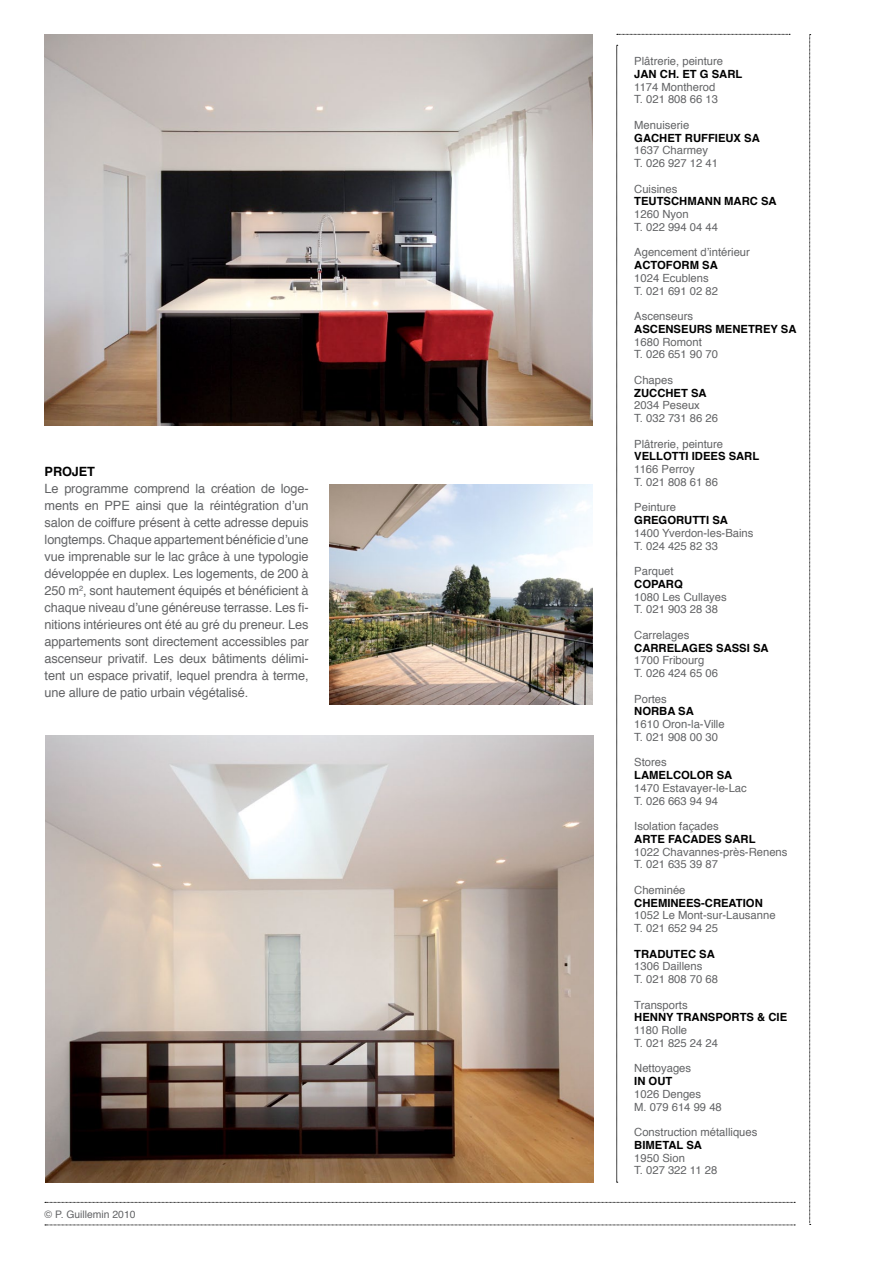
<style>
.page{position:relative;width:893px;height:1263px;background:#fff}
.page>*{position:absolute;margin:0;border:0;box-sizing:border-box;transform-origin:0 0}
.t1{font:12.75px/17px "Helvetica";letter-spacing:-.01em;color:#636466;text-align:justify}
.t2{font:700 12.75px "Helvetica";letter-spacing:-.01em;color:#000}
.t3{font:11.25px/12.8px "Helvetica";color:#636466}
.t4{font:700 11.25px "Helvetica";color:#000}
.t5{font:10.35px "Helvetica";color:#636466}
</style>
<div class="page">
<svg style="left:45px;top:1224px;width:750px;height:1px"></svg>
<svg style="left:45px;top:1202px;width:750px;height:1px"></svg>
<svg style="left:809px;top:34px;width:2px;height:1191px;background:#b7b7b7"></svg>
<svg style="left:616px;top:45px;width:2px;height:1138px;background:#a2a2a2"></svg>
<svg style="left:617px;top:34px;width:173px;height:1px"></svg>
<img style="left:45px;top:34px;width:548px;height:391px">
<img style="left:45px;top:736px;width:548px;height:446px">
<img style="left:329px;top:485px;width:264px;height:219px">
<p class="t2" style="left:45px;top:461px;width:52px">PROJET</p>
<p class="t1" style="left:45px;top:481px;width:266px">Le programme comprend la création de loge&shy;ments en PPE ainsi que la réintégration d’un salon de coiffure présent à cette adresse depuis longtemps. Chaque appartement bénéficie d’une vue imprenable sur le lac grâce à une typologie développée en duplex. Les logements, de 200 à 250 m<sup>2</sup>, sont hautement équipés et bénéficient à chaque niveau d’une généreuse terrasse. Les fi&shy;nitions intérieures ont été au gré du preneur. Les appartements sont directement accessibles par ascenseur privatif. Les deux bâtiments délimi&shy;tent un espace privatif, lequel prendra à terme, une allure de patio urbain végétalisé.</p>
<p class="t5" style="left:45px;top:1207px;width:92px">© P. Guillemin 2010</p>
<p class="t3" style="left:634px;top:55px;width:90px">Plâtrerie, peinture</p>
<p class="t4" style="left:634px;top:65px;width:110px">JAN CH. ET G SARL</p>
<p class="t3" style="left:634px;top:81px;width:85px">1174 Montherod<br>T. 021 808 66 13</p>
<p class="t3" style="left:634px;top:119px;width:57px">Menuiserie</p>
<p class="t4" style="left:634px;top:128px;width:127px">GACHET RUFFIEUX SA</p>
<p class="t3" style="left:634px;top:144px;width:85px">1637 Charmey<br>T. 026 927 12 41</p>
<p class="t3" style="left:634px;top:183px;width:45px">Cuisines</p>
<p class="t4" style="left:634px;top:192px;width:144px">TEUTSCHMANN MARC SA</p>
<p class="t3" style="left:634px;top:208px;width:85px">1260 Nyon<br>T. 022 994 04 44</p>
<p class="t3" style="left:634px;top:246px;width:117px">Agencement d’intérieur</p>
<p class="t4" style="left:634px;top:256px;width:85px">ACTOFORM SA</p>
<p class="t3" style="left:634px;top:272px;width:85px">1024 Ecublens<br>T. 021 691 02 82</p>
<p class="t3" style="left:634px;top:310px;width:60px">Ascenseurs</p>
<p class="t4" style="left:634px;top:320px;width:164px">ASCENSEURS MENETREY SA</p>
<p class="t3" style="left:634px;top:335px;width:85px">1680 Romont<br>T. 026 651 90 70</p>
<p class="t3" style="left:634px;top:374px;width:40px">Chapes</p>
<p class="t4" style="left:634px;top:383px;width:74px">ZUCCHET SA</p>
<p class="t3" style="left:634px;top:399px;width:85px">2034 Peseux<br>T. 032 731 86 26</p>
<p class="t3" style="left:634px;top:437px;width:90px">Plâtrerie, peinture</p>
<p class="t4" style="left:634px;top:447px;width:127px">VELLOTTI IDEES SARL</p>
<p class="t3" style="left:634px;top:463px;width:85px">1166 Perroy<br>T. 021 808 61 86</p>
<p class="t3" style="left:634px;top:501px;width:43px">Peinture</p>
<p class="t4" style="left:634px;top:511px;width:95px">GREGORUTTI SA</p>
<p class="t3" style="left:634px;top:527px;width:121px">1400 Yverdon-les-Bains<br>T. 024 425 82 33</p>
<p class="t3" style="left:634px;top:565px;width:41px">Parquet</p>
<p class="t4" style="left:634px;top:575px;width:50px">COPARQ</p>
<p class="t3" style="left:634px;top:590px;width:94px">1080 Les Cullayes<br>T. 021 903 28 38</p>
<p class="t3" style="left:634px;top:629px;width:57px">Carrelages</p>
<p class="t4" style="left:634px;top:638px;width:136px">CARRELAGES SASSI SA</p>
<p class="t3" style="left:634px;top:654px;width:85px">1700 Fribourg<br>T. 026 424 65 06</p>
<p class="t3" style="left:634px;top:692px;width:34px">Portes</p>
<p class="t4" style="left:634px;top:702px;width:61px">NORBA SA</p>
<p class="t3" style="left:634px;top:718px;width:92px">1610 Oron-la-Ville<br>T. 021 908 00 30</p>
<p class="t3" style="left:634px;top:756px;width:34px">Stores</p>
<p class="t4" style="left:634px;top:766px;width:100px">LAMELCOLOR SA</p>
<p class="t3" style="left:634px;top:782px;width:114px">1470 Estavayer-le-Lac<br>T. 026 663 94 94</p>
<p class="t3" style="left:634px;top:820px;width:86px">Isolation façades</p>
<p class="t4" style="left:634px;top:830px;width:123px">ARTE FACADES SARL</p>
<p class="t3" style="left:634px;top:845px;width:155px">1022 Chavannes-près-Renens<br>T. 021 635 39 87</p>
<p class="t3" style="left:634px;top:884px;width:53px">Cheminée</p>
<p class="t4" style="left:634px;top:893px;width:130px">CHEMINEES-CREATION</p>
<p class="t3" style="left:634px;top:909px;width:143px">1052 Le Mont-sur-Lausanne<br>T. 021 652 94 25</p>
<p class="t4" style="left:634px;top:944px;width:82px">TRADUTEC SA</p>
<p class="t3" style="left:634px;top:960px;width:85px">1306 Daillens<br>T. 021 808 70 68</p>
<p class="t3" style="left:634px;top:998px;width:55px">Transports</p>
<p class="t4" style="left:634px;top:1008px;width:154px">HENNY TRANSPORTS &amp; CIE</p>
<p class="t3" style="left:634px;top:1024px;width:85px">1180 Rolle<br>T. 021 825 24 24</p>
<p class="t3" style="left:634px;top:1062px;width:58px">Nettoyages</p>
<p class="t4" style="left:634px;top:1072px;width:40px">IN OUT</p>
<p class="t3" style="left:634px;top:1088px;width:89px">1026 Denges<br>M. 079 614 99 48</p>
<p class="t3" style="left:634px;top:1126px;width:125px">Construction métalliques</p>
<p class="t4" style="left:634px;top:1136px;width:69px">BIMETAL SA</p>
<p class="t3" style="left:634px;top:1151px;width:84px">1950 Sion<br>T. 027 322 11 28</p>
</div>
